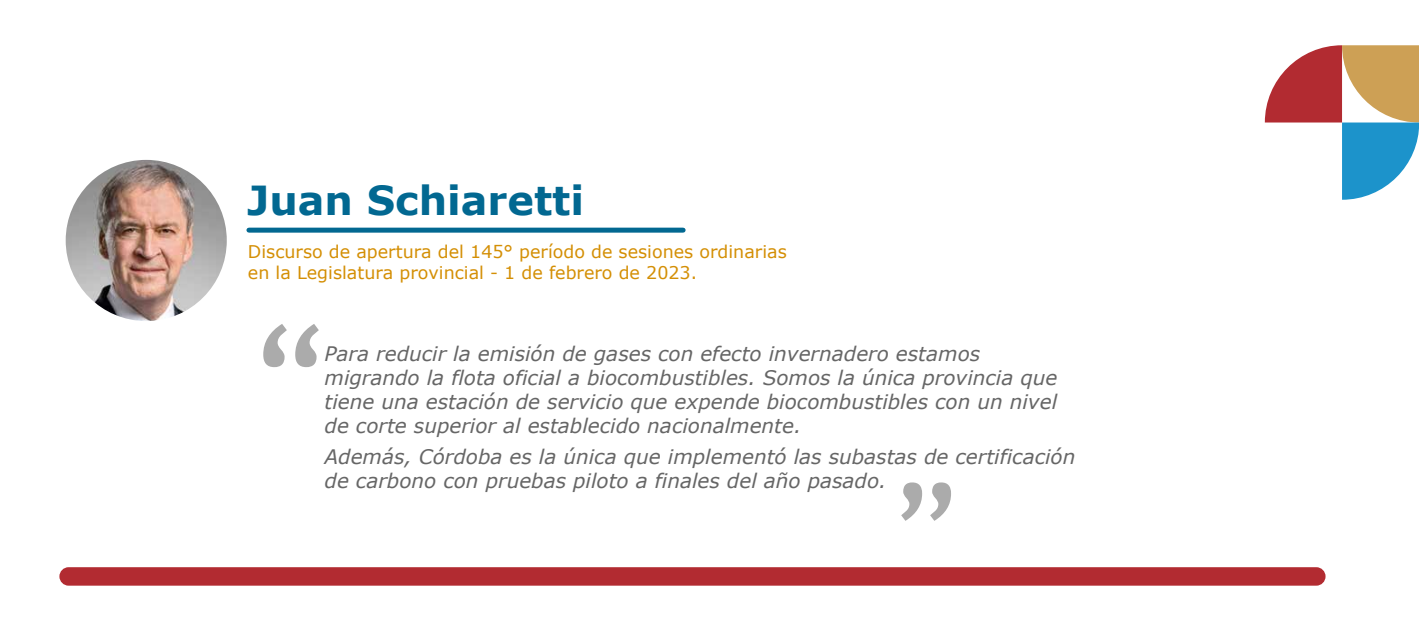
<style>
.page{position:relative;width:1419px;height:635px;background:#fff}
.page>*{position:absolute;margin:0;border:0;box-sizing:border-box;transform-origin:0 0}
.t1{font:700 40px "Verdana";color:#026891}
.t2{font:italic 20px/24px "Verdana";color:#666}
.t3{font:17.5px/21px "Verdana";color:#d48f05}
</style>
<div class="page">
<svg style="left:263px;top:324px;width:56px;height:43px"></svg>
<svg style="left:901px;top:482px;width:50px;height:39px"></svg>
<div style="left:59px;top:567px;width:1266px;height:18px;background:#b22b31;border-radius:9px"></div>
<div style="left:249px;top:228px;width:434px;height:5px;background:#026891"></div>
<svg style="left:1265px;top:45px;width:154px;height:155px"></svg>
<img style="left:66px;top:160px;width:161px;height:161px;border-radius:81px">
<h1 class="t1" style="left:247px;top:172px;width:338px">Juan Schiaretti</h1>
<p class="t3" style="left:248px;top:241px;width:540px">Discurso de apertura del 145° período de sesiones ordinarias en la Legislatura provincial - 1 de febrero de 2023.</p>
<p class="t2" style="left:325px;top:341px;width:734px">Para reducir la emisión de gases con efecto invernadero estamos migrando la flota oficial a biocombustibles. Somos la única provincia que tiene una estación de servicio que expende biocombustibles con un nivel de corte superior al establecido nacionalmente.</p>
<p class="t2" style="left:325px;top:445px;width:752px">Además, Córdoba es la única que implementó las subastas de certificación de carbono con pruebas piloto a finales del año pasado.</p>
</div>
